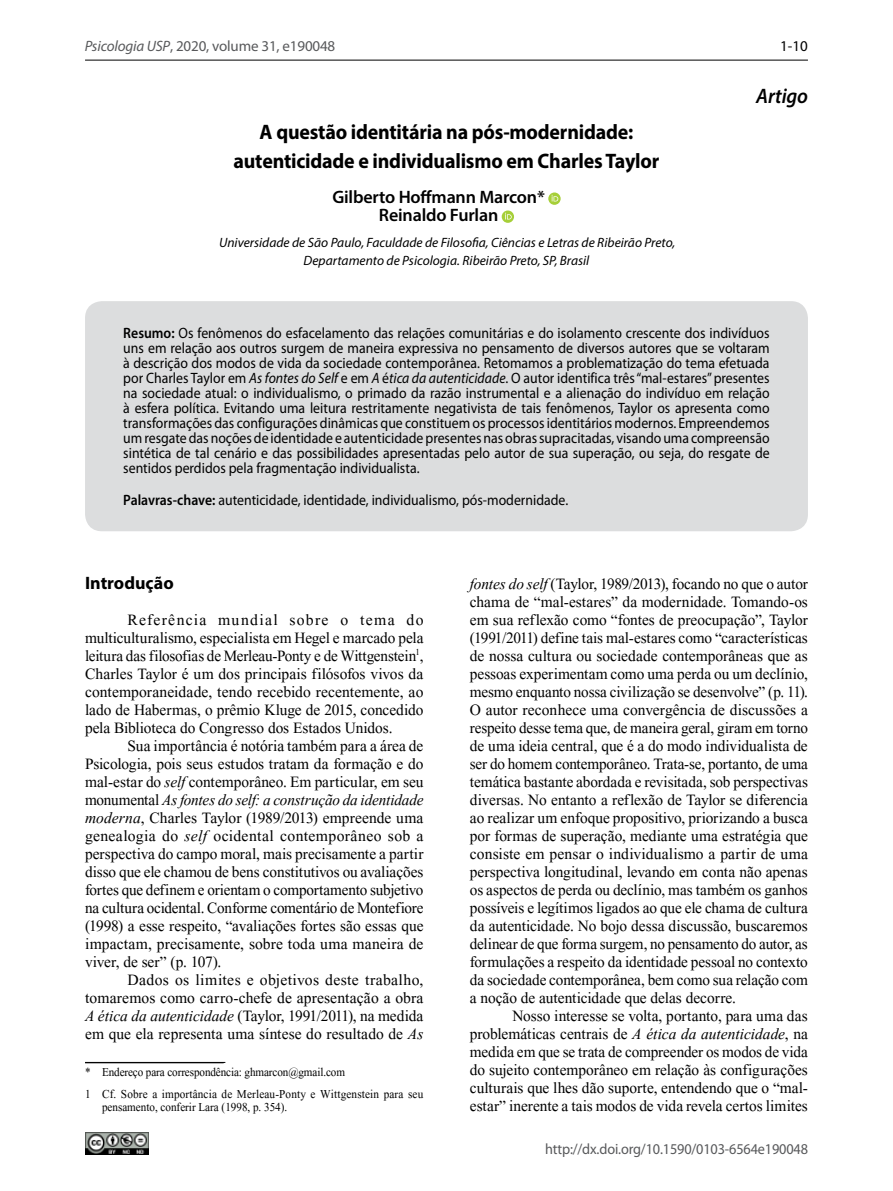
<style>
.page{position:relative;width:893px;height:1191px;background:#fff}
.page>*{position:absolute;margin:0;border:0;box-sizing:border-box;transform-origin:0 0}
.t1{font:700 21px/28.5px "Myriad Pro";letter-spacing:-.01em;color:#000;text-align:center;scale:.95 1}
.t2{font:italic 600 21px "Myriad Pro";letter-spacing:-.01em;color:#000;scale:.95 1}
.t3{font:19.5px/18px "Aparajita";color:#000;text-align:justify}
.t4{font:600 18px/18px "Myriad Pro";letter-spacing:-.01em;color:#000;text-align:center}
.t5{font:700 18px "Myriad Pro";color:#000}
.t6{font:15px/15px "Myriad Pro";color:#000;text-align:justify;scale:.92 1}
.t7{font:15px/22px "Aparajita";color:#000;scale:.92 1}
.t8{font:15px "Myriad Pro";letter-spacing:-.01em;color:#58595b;scale:.95 1}
.t9{font:15px "Myriad Pro";letter-spacing:-.01em;color:#58595b}
.t10{font:15px "Myriad Pro";color:#000}
.t11{font:italic 13.5px/18px "Myriad Pro";color:#000;text-align:center}
.s1{font-style:italic}
.s2{font-weight:600}
</style>
<div class="page">
<hr style="left:85px;top:60px;width:723px;height:1px;background:#000">
<img style="left:85px;top:1132px;width:63px;height:23px">
<div style="left:85px;top:301px;width:723px;height:230px;background:#dcddde;border-radius:17px"></div>
<svg style="left:548px;top:192px;width:13px;height:13px"></svg>
<svg style="left:552px;top:195px;width:6px;height:6px"></svg>
<svg style="left:502px;top:210px;width:12px;height:13px"></svg>
<svg style="left:505px;top:213px;width:7px;height:6px"></svg>
<hr style="left:85px;top:1062px;width:140px;height:1px;background:#000">
<p class="t9" style="left:85px;top:37px;width:252px"><span class="s1">Psicologia USP</span>, 2020, volume 31, e190048</p>
<p class="t10" style="left:780px;top:37px;width:29px">1-10</p>
<p class="t1" style="left:234px;top:117px;width:450px">A questão identitária na pós-modernidade: autenticidade e individualismo em Charles Taylor</p>
<p class="t4" style="left:332px;top:187px;width:214px">Gilberto Hoffmann Marcon*<br>Reinaldo Furlan</p>
<p class="t11" style="left:219px;top:233px;width:458px">Universidade de São Paulo, Faculdade de Filosofia, Ciências e Letras de Ribeirão Preto,<br>Departamento de Psicologia. Ribeirão Preto, SP, Brasil</p>
<p class="t2" style="left:756px;top:83px;width:56px">Artigo</p>
<p class="t6" style="left:123px;top:325px;width:704px"><span class="s2">Resumo:</span> Os fenômenos do esfacelamento das relações comunitárias e do isolamento crescente dos indivíduos uns em relação aos outros surgem de maneira expressiva no pensamento de diversos autores que se voltaram à descrição dos modos de vida da sociedade contemporânea. Retomamos a problematização do tema efetuada por Charles Taylor em <span class="s1">As fontes do Self</span> e em <span class="s1">A</span> é<span class="s1">tica da autenticidade</span>. O autor identifica três “mal-estares” presentes na sociedade atual: o individualismo, o primado da razão instrumental e a alienação do indivíduo em relação à esfera política. Evitando uma leitura restritamente negativista de tais fenômenos, Taylor os apresenta como transformações das configurações dinâmicas que constituem os processos identitários modernos. Empreendemos um resgate das noções de identidade e autenticidade presentes nas obras supracitadas, visando uma compreensão sintética de tal cenário e das possibilidades apresentadas pelo autor de sua superação, ou seja, do resgate de sentidos perdidos pela fragmentação individualista.</p>
<p class="t6" style="left:123px;top:492px;width:485px"><span class="s2">Palavras-chave:</span> autenticidade, identidade, individualismo, pós-modernidade.</p>
<p class="t5" style="left:85px;top:571px;width:90px">Introdução</p>
<p class="t3" style="left:85px;top:612px;width:340px;text-indent:43px">Referência mundial sobre o tema do multiculturalismo, especialista em Hegel e marcado pela leitura das filosofias de Merleau-Ponty e de Wittgenstein<sup>1</sup>, Charles Taylor é um dos principais filósofos vivos da contemporaneidade, tendo recebido recentemente, ao lado de Habermas, o prêmio Kluge de 2015, concedido pela Biblioteca do Congresso dos Estados Unidos.</p>
<p class="t3" style="left:85px;top:738px;width:340px;text-indent:43px">Sua importância é notória também para a área de Psicologia, pois seus estudos tratam da formação e do mal-estar do <span class="s1">self</span> contemporâneo. Em particular, em seu monumental <span class="s1">As fontes do self: a construção da identidade moderna</span>, Charles Taylor (1989/2013) empreende uma genealogia do <span class="s1">self</span> ocidental contemporâneo sob a perspectiva do campo moral, mais precisamente a partir disso que ele chamou de bens constitutivos ou avaliações fortes que definem e orientam o comportamento subjetivo na cultura ocidental. Conforme comentário de Montefiore (1998) a esse respeito, “avaliações fortes são essas que impactam, precisamente, sobre toda uma maneira de viver, de ser” (p. 107).</p>
<p class="t3" style="left:85px;top:972px;width:340px;text-indent:43px">Dados os limites e objetivos deste trabalho, tomaremos como carro-chefe de apresentação a obra <span class="s1">A ética da autenticidade</span> (Taylor, 1991/2011), na medida em que ela representa uma síntese do resultado de <span class="s1">As</span></p>
<p class="t7" style="left:85px;top:1061px;width:369px">* Endereço para correspondência: ghmarcon@gmail.com<br>1 Cf. Sobre a importância de Merleau-Ponty e Wittgenstein para seu</p>
<p class="t7" style="left:102px;top:1097px;width:203px">pensamento, conferir Lara (1998, p. 354).</p>
<p class="t3" style="left:470px;top:576px;width:340px"><span class="s1">fontes do self</span> (Taylor, 1989/2013), focando no que o autor chama de “mal-estares” da modernidade. Tomando-os em sua reflexão como “fontes de preocupação”, Taylor (1991/2011) define tais mal-estares como “características de nossa cultura ou sociedade contemporâneas que as pessoas experimentam como uma perda ou um declínio, mesmo enquanto nossa civilização se desenvolve” (p. 11).<br>O autor reconhece uma convergência de discussões a respeito desse tema que, de maneira geral, giram em torno de uma ideia central, que é a do modo individualista de ser do homem contemporâneo. Trata-se, portanto, de uma temática bastante abordada e revisitada, sob perspectivas diversas. No entanto a reflexão de Taylor se diferencia ao realizar um enfoque propositivo, priorizando a busca por formas de superação, mediante uma estratégia que consiste em pensar o individualismo a partir de uma perspectiva longitudinal, levando em conta não apenas os aspectos de perda ou declínio, mas também os ganhos possíveis e legítimos ligados ao que ele chama de cultura da autenticidade. No bojo dessa discussão, buscaremos delinear de que forma surgem, no pensamento do autor, as formulações a respeito da identidade pessoal no contexto da sociedade contemporânea, bem como sua relação com a noção de autenticidade que delas decorre.</p>
<p class="t3" style="left:470px;top:1008px;width:340px;text-indent:43px">Nosso interesse se volta, portanto, para uma das problemáticas centrais de <span class="s1">A ética da autenticidade</span>, na medida em que se trata de compreender os modos de vida do sujeito contemporâneo em relação às configurações culturais que lhes dão suporte, entendendo que o “mal&shy;estar” inerente a tais modos de vida revela certos limites</p>
<p class="t8" style="left:545px;top:1139px;width:278px">http://dx.doi.org/10.1590/0103-6564e190048</p>
</div>
